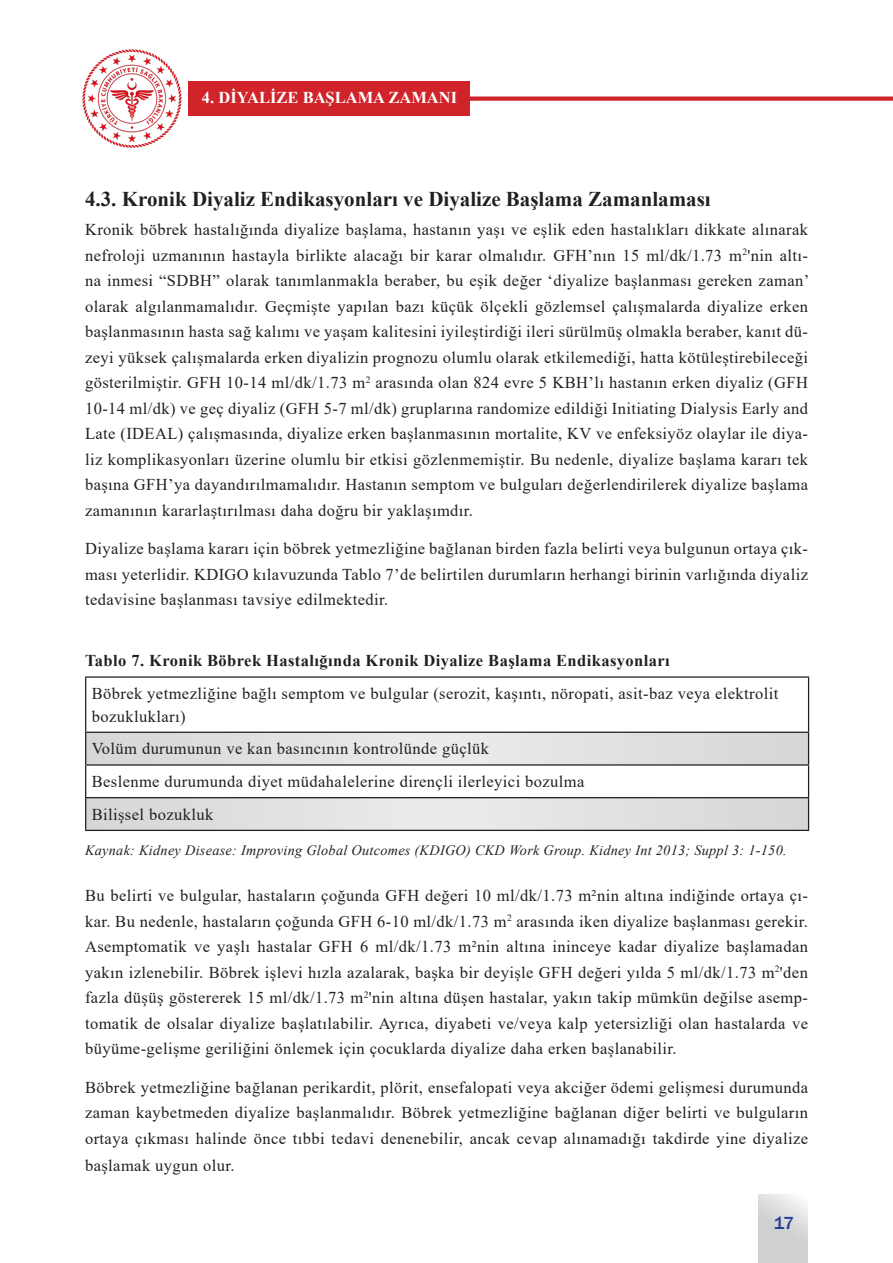
<style>
.page{position:relative;width:893px;height:1263px;background:#fff}
.page>*{position:absolute;margin:0;border:0;box-sizing:border-box;transform-origin:0 0}
.BAŞLIK_2{font:700 21px "Times New Roman";color:#231f20}
.t1{font:500 18px "Franklin Gothic";color:#253f8e}
.DÜZ_METİN{font:16.5px/25.5px "Times New Roman";letter-spacing:.025em;color:#231f20;text-align:justify}
.DÜZ_METİNilkparagraf{font:16.5px/25.5px "Times New Roman";letter-spacing:.025em;color:#231f20;text-align:justify}
.tablo{font:700 16.5px "Times New Roman";letter-spacing:.025em;color:#231f20}
.t2{font:700 16.5px "Times New Roman";color:#fff}
.kaynakça_yazısı{font:italic 14.25px "Times New Roman";letter-spacing:.02em;color:#231f20}
</style>
<div class="page">
<div style="left:189px;top:96px;width:704px;height:5px;background:#d1232a"></div>
<img style="left:82px;top:49px;width:100px;height:99px">
<div style="left:189px;top:81px;width:281px;height:35px;background:#d1232a"></div>
<svg style="left:759px;top:1195px;width:49px;height:68px;background:#d7d8da"></svg>
<svg style="left:86px;top:733px;width:722px;height:97px"></svg>
<hr style="left:85px;top:676px;width:724px;height:2px;background:#231f20">
<hr style="left:85px;top:678px;width:1px;height:54px;background:#231f20">
<hr style="left:808px;top:678px;width:1px;height:54px;background:#231f20">
<hr style="left:85px;top:732px;width:724px;height:1px;background:#231f20">
<hr style="left:85px;top:733px;width:1px;height:31px;background:#231f20">
<hr style="left:808px;top:733px;width:1px;height:31px;background:#231f20">
<hr style="left:85px;top:764px;width:724px;height:2px;background:#231f20">
<hr style="left:85px;top:766px;width:1px;height:31px;background:#231f20">
<hr style="left:808px;top:766px;width:1px;height:31px;background:#231f20">
<hr style="left:85px;top:797px;width:724px;height:1px;background:#231f20">
<hr style="left:85px;top:798px;width:1px;height:32px;background:#231f20">
<hr style="left:808px;top:798px;width:1px;height:32px;background:#231f20">
<hr style="left:85px;top:830px;width:724px;height:1px;background:#231f20">
<p class="t2" style="left:202px;top:85px;width:257px">4. DİYALİZE BAŞLAMA ZAMANI</p>
<p class="BAŞLIK_2" style="left:85px;top:183px;width:627px">4.3. Kronik Diyaliz Endikasyonları ve Diyalize Başlama Zamanlaması</p>
<p class="DÜZ_METİNilkparagraf" style="left:85px;top:217px;width:726px">Kronik böbrek hastalığında diyalize başlama, hastanın yaşı ve eşlik eden hastalıkları dikkate alınarak nefroloji uzmanının hastayla birlikte alacağı bir karar olmalıdır. GFH’nın 15 ml/dk/1.73 m<sup>2</sup>'nin altı&shy;na inmesi “SDBH” olarak tanımlanmakla beraber, bu eşik değer ‘diyalize başlanması gereken zaman’ olarak algılanmamalıdır. Geçmişte yapılan bazı küçük ölçekli gözlemsel çalışmalarda diyalize erken başlanmasının hasta sağ kalımı ve yaşam kalitesini iyileştirdiği ileri sürülmüş olmakla beraber, kanıt dü&shy;zeyi yüksek çalışmalarda erken diyalizin prognozu olumlu olarak etkilemediği, hatta kötüleştirebileceği gösterilmiştir. GFH 10-14 ml/dk/1.73 m<sup>2</sup> arasında olan 824 evre 5 KBH’lı hastanın erken diyaliz (GFH 10-14 ml/dk) ve geç diyaliz (GFH 5-7 ml/dk) gruplarına randomize edildiği Initiating Dialysis Early and Late (IDEAL) çalışmasında, diyalize erken başlanmasının mortalite, KV ve enfeksiyöz olaylar ile diya&shy;liz komplikasyonları üzerine olumlu bir etkisi gözlenmemiştir. Bu nedenle, diyalize başlama kararı tek başına GFH’ya dayandırılmamalıdır. Hastanın semptom ve bulguları değerlendirilerek diyalize başlama zamanının kararlaştırılması daha doğru bir yaklaşımdır.</p>
<p class="DÜZ_METİN" style="left:85px;top:535px;width:724px">Diyalize başlama kararı için böbrek yetmezliğine bağlanan birden fazla belirti veya bulgunun ortaya çık&shy;ması yeterlidir. KDIGO kılavuzunda Tablo 7’de belirtilen durumların herhangi birinin varlığında diyaliz tedavisine başlanması tavsiye edilmektedir.</p>
<p class="tablo" style="left:85px;top:649px;width:586px">Tablo 7. Kronik Böbrek Hastalığında Kronik Diyalize Başlama Endikasyonları</p>
<p class="DÜZ_METİN" style="left:92px;top:682px;width:688px;line-height:22.5px">Böbrek yetmezliğine bağlı semptom ve bulgular (serozit, kaşıntı, nöropati, asit-baz veya elektrolit bozuklukları)</p>
<p class="DÜZ_METİN" style="left:92px;top:735px;width:399px">Volüm durumunun ve kan basıncının kontrolünde güçlük</p>
<p class="DÜZ_METİN" style="left:92px;top:768px;width:494px">Beslenme durumunda diyet müdahalelerine dirençli ilerleyici bozulma</p>
<p class="DÜZ_METİN" style="left:92px;top:801px;width:123px">Bilişsel bozukluk</p>
<p class="kaynakça_yazısı" style="left:85px;top:840px;width:703px">Kaynak: Kidney Disease: Improving Global Outcomes (KDIGO) CKD Work Group. Kidney Int 2013; Suppl 3: 1-150.</p>
<p class="DÜZ_METİN" style="left:85px;top:882px;width:724px">Bu belirti ve bulgular, hastaların çoğunda GFH değeri 10 ml/dk/1.73 m²nin altına indiğinde ortaya çı&shy;kar. Bu nedenle, hastaların çoğunda GFH 6-10 ml/dk/1.73 m<sup>2</sup> arasında iken diyalize başlanması gerekir.<br>Asemptomatik ve yaşlı hastalar GFH 6 ml/dk/1.73 m²nin altına ininceye kadar diyalize başlamadan yakın izlenebilir. Böbrek işlevi hızla azalarak, başka bir deyişle GFH değeri yılda 5 ml/dk/1.73 m<sup>2</sup>'den fazla düşüş göstererek 15 ml/dk/1.73 m<sup>2</sup>'nin altına düşen hastalar, yakın takip mümkün değilse asemp&shy;tomatik de olsalar diyalize başlatılabilir. Ayrıca, diyabeti ve/veya kalp yetersizliği olan hastalarda ve büyüme-gelişme geriliğini önlemek için çocuklarda diyalize daha erken başlanabilir.</p>
<p class="DÜZ_METİN" style="left:85px;top:1074px;width:724px">Böbrek yetmezliğine bağlanan perikardit, plörit, ensefalopati veya akciğer ödemi gelişmesi durumunda zaman kaybetmeden diyalize başlanmalıdır. Böbrek yetmezliğine bağlanan diğer belirti ve bulguların ortaya çıkması halinde önce tıbbi tedavi denenebilir, ancak cevap alınamadığı takdirde yine diyalize</p>
<p class="DÜZ_METİN" style="left:85px;top:1152px;width:151px">başlamak uygun olur.</p>
<p class="t1" style="left:774px;top:1211px;width:22px">17</p>
</div>
